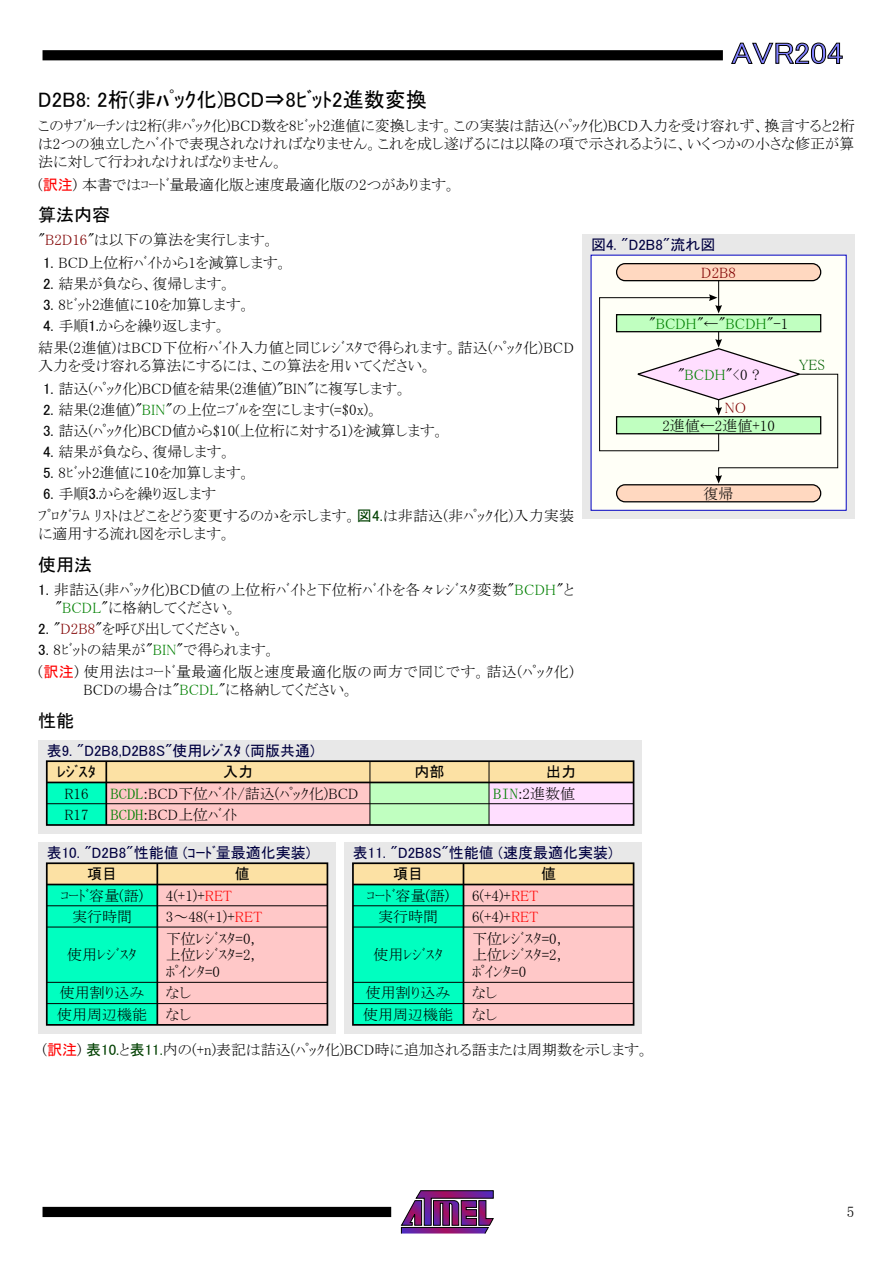
<style>
.page{position:relative;width:893px;height:1263px;background:#fff}
.page>*{position:absolute;margin:0;border:0;box-sizing:border-box;transform-origin:0 0}
.t1{font:30px "MS P Gothic";color:#8080ff;scale:1.1 1}
.t2{font:21px "MS P Gothic";color:#000}
.t3{font:18px "MS P Gothic";color:#000}
.t4{font:15px/16.5px "MS P Mincho";color:#000}
.t5{font:15px "MS P Gothic";color:#000040}
.t6{font:15px/22.5px "MS P Mincho";letter-spacing:.035em;color:#000}
.t7{font:15px "MS P Gothic";color:#000}
.t8{font:15px "MS P Mincho";color:#008000}
.t9{font:15px "MS P Mincho";color:#800000}
.t10{font:15px "MS P Mincho";color:#006000}
.s1{font-family:"MS P Gothic";color:#f00}
.s2{color:#800000}
.s3{font-family:"MS P Gothic"}
.s4{color:#008000}
.s5{font-family:"MS P Gothic";color:#004000}
.s6{color:#000}
.s7{font-family:"MS Mincho";color:#008000}
.s8{color:#f00}
</style>
<div class="page">
<svg style="left:401px;top:1190px;width:93px;height:44px"></svg>
<div style="left:43px;top:1207px;width:348px;height:10px;background:#000"></div>
<div style="left:43px;top:50px;width:680px;height:10px;background:#000"></div>
<svg style="left:731px;top:43px;width:112px;height:21px"></svg>
<div style="left:583px;top:234px;width:272px;height:285px;background:#e8e8e8"></div>
<div style="left:591px;top:255px;width:255px;height:255px;background:#fffff7"></div>
<div style="left:617px;top:264px;width:204px;height:17px;background:#ffd8c0;border-radius:9px"></div>
<div style="left:616px;top:263px;width:205px;height:18px;border:1px solid #000;border-radius:9px"></div>
<div style="left:617px;top:485px;width:204px;height:17px;background:#ffd8c0;border-radius:9px"></div>
<div style="left:616px;top:484px;width:205px;height:18px;border:1px solid #000;border-radius:9px"></div>
<svg style="left:599px;top:281px;width:239px;height:203px"></svg>
<div style="left:38px;top:740px;width:604px;height:93px;background:#e8e8e8"></div>
<div style="left:489px;top:782px;width:145px;height:43px;background:#ffdeff"></div>
<div style="left:106px;top:782px;width:264px;height:43px;background:#ffc8c8"></div>
<div style="left:47px;top:782px;width:59px;height:43px;background:#00ffc0"></div>
<div style="left:370px;top:782px;width:119px;height:43px;background:#c0ffc0"></div>
<div style="left:47px;top:761px;width:587px;height:21px;background:#fce1a4"></div>
<div style="left:46px;top:760px;width:588px;height:66px;border:2px solid #000"></div>
<hr style="left:105px;top:761px;width:2px;height:64px;background:#000">
<hr style="left:369px;top:761px;width:1px;height:64px;background:#000">
<hr style="left:489px;top:761px;width:1px;height:64px;background:#000">
<hr style="left:47px;top:782px;width:587px;height:1px;background:#000">
<hr style="left:47px;top:803px;width:587px;height:1px;background:#000">
<div style="left:38px;top:842px;width:298px;height:191px;background:#e8e8e8"></div>
<div style="left:47px;top:884px;width:110px;height:141px;background:#00ffc0"></div>
<div style="left:157px;top:884px;width:170px;height:141px;background:#ffc8c8"></div>
<div style="left:47px;top:863px;width:280px;height:21px;background:#fce1a4"></div>
<div style="left:46px;top:862px;width:282px;height:164px;border:2px solid #000"></div>
<hr style="left:156px;top:863px;width:2px;height:162px;background:#000">
<hr style="left:47px;top:884px;width:280px;height:1px;background:#000">
<hr style="left:47px;top:905px;width:280px;height:1px;background:#000">
<hr style="left:47px;top:927px;width:280px;height:1px;background:#000">
<hr style="left:47px;top:982px;width:280px;height:1px;background:#000">
<hr style="left:47px;top:1003px;width:280px;height:1px;background:#000">
<div style="left:344px;top:842px;width:298px;height:191px;background:#e8e8e8"></div>
<div style="left:353px;top:884px;width:110px;height:141px;background:#00ffc0"></div>
<div style="left:463px;top:884px;width:171px;height:141px;background:#ffc8c8"></div>
<div style="left:353px;top:863px;width:281px;height:21px;background:#fce1a4"></div>
<div style="left:352px;top:862px;width:282px;height:164px;border:2px solid #000"></div>
<hr style="left:463px;top:863px;width:1px;height:162px;background:#000">
<hr style="left:353px;top:884px;width:281px;height:1px;background:#000">
<hr style="left:353px;top:905px;width:281px;height:1px;background:#000">
<hr style="left:353px;top:927px;width:281px;height:1px;background:#000">
<hr style="left:353px;top:982px;width:281px;height:1px;background:#000">
<hr style="left:353px;top:1003px;width:281px;height:1px;background:#000">
<h1 class="t1" style="left:731px;top:38px;width:103px">AVR204</h1>
<h2 class="t2" style="left:38px;top:89px;width:390px">D2B8: 2桁(非ﾊﾟｯｸ化)BCD⇒8ﾋﾞｯﾄ2進数変換</h2>
<p class="t4" style="left:38px;top:117px;width:818px;line-height:18px;text-align:justify">このｻﾌﾞﾙｰﾁﾝは2桁(非ﾊﾟｯｸ化)BCD数を8ﾋﾞｯﾄ2進値に変換します。この実装は詰込(ﾊﾟｯｸ化)BCD入力を受け容れず、換言すると2桁は2つの独立したﾊﾞｲﾄで表現されなければなりません。これを成し遂げるには以降の項で示されるように、いくつかの小さな修正が算法に対して行われなければなりません。</p>
<p class="t4" style="left:38px;top:176px;width:419px">(<span class="s1">訳注</span>) 本書ではｺｰﾄﾞ量最適化版と速度最適化版の2つがあります。</p>
<p class="t3" style="left:38px;top:206px;width:73px">算法内容</p>
<p class="t4" style="left:38px;top:232px;width:238px">"<span class="s2">B2D16</span>"は以下の算法を実行します。</p>
<p class="t4" style="left:43px;top:254px;width:246px"><span class="s3">1.</span> BCD上位桁ﾊﾞｲﾄから1を減算します。</p>
<p class="t4" style="left:43px;top:275px;width:190px"><span class="s3">2.</span> 結果が負なら、復帰します。</p>
<p class="t4" style="left:43px;top:296px;width:209px"><span class="s3">3.</span> 8ﾋﾞｯﾄ2進値に10を加算します。</p>
<p class="t4" style="left:38px;top:314px;width:537px;line-height:22.5px;text-indent:5px"><span class="s3">4.</span> 手順<span class="s3">1.</span>からを繰り返します。<br>結果(2進値)はBCD下位桁ﾊﾞｲﾄ入力値と同じﾚｼﾞｽﾀで得られます。詰込(ﾊﾟｯｸ化)BCD</p>
<p class="t4" style="left:38px;top:358px;width:395px">入力を受け容れる算法にするには、この算法を用いてください。</p>
<p class="t4" style="left:43px;top:380px;width:366px"><span class="s3">1.</span> 詰込(ﾊﾟｯｸ化)BCD値を結果(2進値)"BIN"に複写します。</p>
<p class="t4" style="left:43px;top:401px;width:337px"><span class="s3">2.</span> 結果(2進値)"<span class="s4">BIN</span>"の上位ﾆﾌﾞﾙを空にします(=$0x)。</p>
<p class="t4" style="left:43px;top:422px;width:403px"><span class="s3">3.</span> 詰込(ﾊﾟｯｸ化)BCD値から$10(上位桁に対する1)を減算します。</p>
<p class="t4" style="left:43px;top:443px;width:190px"><span class="s3">4.</span> 結果が負なら、復帰します。</p>
<p class="t4" style="left:43px;top:464px;width:209px"><span class="s3">5.</span> 8ﾋﾞｯﾄ2進値に10を加算します。</p>
<p class="t4" style="left:38px;top:482px;width:537px;line-height:22.5px;text-indent:5px"><span class="s3">6.</span> 手順<span class="s3">3.</span>からを繰り返します<br>ﾌﾟﾛｸﾞﾗﾑ ﾘｽﾄはどこをどう変更するのかを示します。<span class="s5">図4.</span>は非詰込(非ﾊﾟｯｸ化)入力実装</p>
<p class="t4" style="left:38px;top:526px;width:194px">に適用する流れ図を示します。</p>
<p class="t3" style="left:38px;top:555px;width:55px">使用法</p>
<p class="t4" style="left:55px;top:580px;width:520px;line-height:18px;text-indent:-17px"><span class="s3">1.</span> 非詰込(非ﾊﾟｯｸ化)BCD値の上位桁ﾊﾞｲﾄと下位桁ﾊﾞｲﾄを各々ﾚｼﾞｽﾀ変数"<span class="s4">BCDH</span>"と"<span class="s4">BCDL</span>"に格納してください。</p>
<p class="t4" style="left:38px;top:620px;width:208px"><span class="s3">2.</span> "<span class="s2">D2B8</span>"を呼び出してください。</p>
<p class="t6" style="left:38px;top:638px;width:537px"><span class="s3">3.</span> 8ﾋﾞｯﾄの結果が"<span class="s4">BIN</span>"で得られます。<br>(<span class="s1">訳注</span>) 使用法はｺｰﾄﾞ量最適化版と速度最適化版の両方で同じです。詰込(ﾊﾟｯｸ化)</p>
<p class="t4" style="left:84px;top:682px;width:272px">BCDの場合は"<span class="s4">BCDL</span>"に格納してください。</p>
<p class="t3" style="left:38px;top:711px;width:37px">性能</p>
<p class="t5" style="left:591px;top:237px;width:126px">図4. "D2B8"流れ図</p>
<p class="t9" style="left:701px;top:265px;width:36px">D2B8</p>
<p class="t8" style="left:649px;top:316px;width:141px"><span class="s6">"</span>BCDH<span class="s6">"←"</span>BCDH<span class="s6">"-1</span></p>
<p class="t4" style="left:678px;top:366px;width:83px">"<span class="s4">BCDH</span>"&lt;0 ?</p>
<p class="t4" style="left:662px;top:417px;width:114px">2進値←2進値+10</p>
<p class="t10" style="left:799px;top:357px;width:27px">YES</p>
<p class="t9" style="left:725px;top:400px;width:23px">NO</p>
<p class="t4" style="left:704px;top:485px;width:31px">復帰</p>
<p class="t5" style="left:47px;top:743px;width:270px">表9. "D2B8,D2B8S"使用ﾚｼﾞｽﾀ (両版共通)</p>
<p class="t7" style="left:57px;top:764px;width:40px">ﾚｼﾞｽﾀ</p>
<p class="t7" style="left:223px;top:764px;width:31px">入力</p>
<p class="t7" style="left:414px;top:764px;width:31px">内部</p>
<p class="t7" style="left:546px;top:764px;width:31px">出力</p>
<p class="t4" style="left:65px;top:785px;width:26px">R16</p>
<p class="t4" style="left:493px;top:785px;width:83px"><span class="s7">BIN</span>:2進数値</p>
<p class="t4" style="left:65px;top:806px;width:26px">R17</p>
<p class="t4" style="left:111px;top:782px;width:250px;line-height:21.3px"><span class="s7">BCDL</span>:BCD下位ﾊﾞｲﾄ/詰込(ﾊﾟｯｸ化)BCD<br><span class="s7">BCDH</span>:BCD上位ﾊﾞｲﾄ</p>
<p class="t5" style="left:47px;top:845px;width:265px">表10. "D2B8"性能値 (ｺｰﾄﾞ量最適化実装)</p>
<p class="t7" style="left:87px;top:866px;width:32px">項目</p>
<p class="t7" style="left:235px;top:866px;width:16px">値</p>
<p class="t4" style="left:61px;top:887px;width:84px">ｺｰﾄﾞ容量(語)</p>
<p class="t4" style="left:166px;top:887px;width:68px">4(+1)+<span class="s8">RET</span></p>
<p class="t4" style="left:72px;top:908px;width:62px">実行時間</p>
<p class="t4" style="left:166px;top:908px;width:98px">3～48(+1)+<span class="s8">RET</span></p>
<p class="t4" style="left:67px;top:946px;width:71px">使用ﾚｼﾞｽﾀ</p>
<p class="t5" style="left:353px;top:845px;width:261px">表11. "D2B8S"性能値 (速度最適化実装)</p>
<p class="t7" style="left:393px;top:866px;width:31px">項目</p>
<p class="t7" style="left:541px;top:866px;width:16px">値</p>
<p class="t4" style="left:367px;top:887px;width:84px">ｺｰﾄﾞ容量(語)</p>
<p class="t4" style="left:472px;top:887px;width:68px">6(+4)+<span class="s8">RET</span></p>
<p class="t4" style="left:378px;top:908px;width:61px">実行時間</p>
<p class="t4" style="left:472px;top:908px;width:68px">6(+4)+<span class="s8">RET</span></p>
<p class="t4" style="left:373px;top:946px;width:71px">使用ﾚｼﾞｽﾀ</p>
<p class="t4" style="left:166px;top:930px;width:91px;text-align:justify">下位ﾚｼﾞｽﾀ=0,上位ﾚｼﾞｽﾀ=2,ﾎﾟｲﾝﾀ=0</p>
<p class="t4" style="left:472px;top:930px;width:91px;text-align:justify">下位ﾚｼﾞｽﾀ=0,上位ﾚｼﾞｽﾀ=2,ﾎﾟｲﾝﾀ=0</p>
<p class="t4" style="left:60px;top:985px;width:86px">使用割り込み</p>
<p class="t4" style="left:166px;top:985px;width:27px">なし</p>
<p class="t4" style="left:57px;top:1006px;width:91px">使用周辺機能</p>
<p class="t4" style="left:166px;top:1006px;width:27px">なし</p>
<p class="t4" style="left:366px;top:985px;width:86px">使用割り込み</p>
<p class="t4" style="left:472px;top:985px;width:27px">なし</p>
<p class="t4" style="left:363px;top:1006px;width:91px">使用周辺機能</p>
<p class="t4" style="left:472px;top:1006px;width:27px">なし</p>
<p class="t4" style="left:43px;top:1041px;width:608px">(<span class="s1">訳注</span>) <span class="s5">表10.</span>と<span class="s5">表11.</span>内の(+n)表記は詰込(ﾊﾟｯｸ化)BCD時に追加される語または周期数を示します。</p>
<p class="t4" style="left:847px;top:1203px;width:9px">5</p>
</div>
